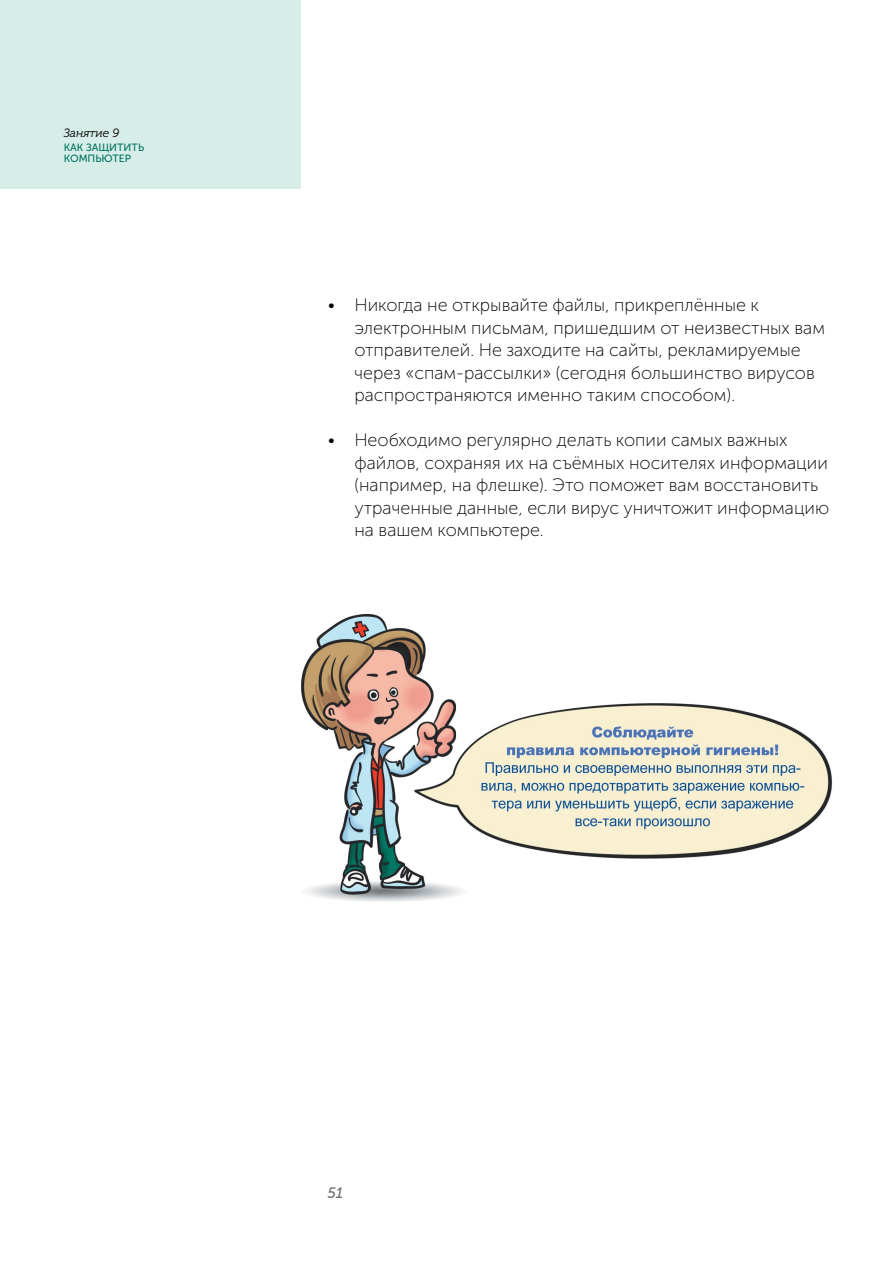
<style>
.page{position:relative;width:893px;height:1263px;background:#fff}
.page>*{position:absolute;margin:0;border:0;box-sizing:border-box;transform-origin:0 0}
.t1{font:18px/22.5px "Museo Sans Cyrl 100";color:#000}
.t2{font:italic 15px "Museo Sans Cyrl 500";color:#6d6e71}
.t3{font:italic 12px "Museo Cyrl 300";color:#000}
.t4{font:10.5px/10.5px "Museo Sans Cyrl 500";color:#007360}
</style>
<div class="page">
<div style="left:0;top:0;width:300px;height:189px;background:#d6ede8"></div>
<img style="left:301px;top:614px;width:532px;height:288px">
<p class="t3" style="left:64px;top:126px;width:57px">Занятие 9</p>
<p class="t4" style="left:64px;top:143px;width:82px">КАК ЗАЩИТИТЬ<br>КОМПЬЮТЕР</p>
<p class="t1" style="left:354px;top:294px;width:472px;text-indent:-27px">• Никогда не открывайте файлы, прикреплённые к электронным письмам, пришедшим от неизвестных вам отправителей. Не заходите на сайты, рекламируемые через «спам-рассылки» (сегодня большинство вирусов распространяются именно таким способом).</p>
<p class="t1" style="left:354px;top:429px;width:476px;text-indent:-27px">• Необходимо регулярно делать копии самых важных файлов, сохраняя их на съёмных носителях информации (например, на флешке). Это поможет вам восстановить утраченные данные, если вирус уничтожит информацию на вашем компьютере.</p>
<p class="t2" style="left:327px;top:1185px;width:17px">51</p>
</div>
